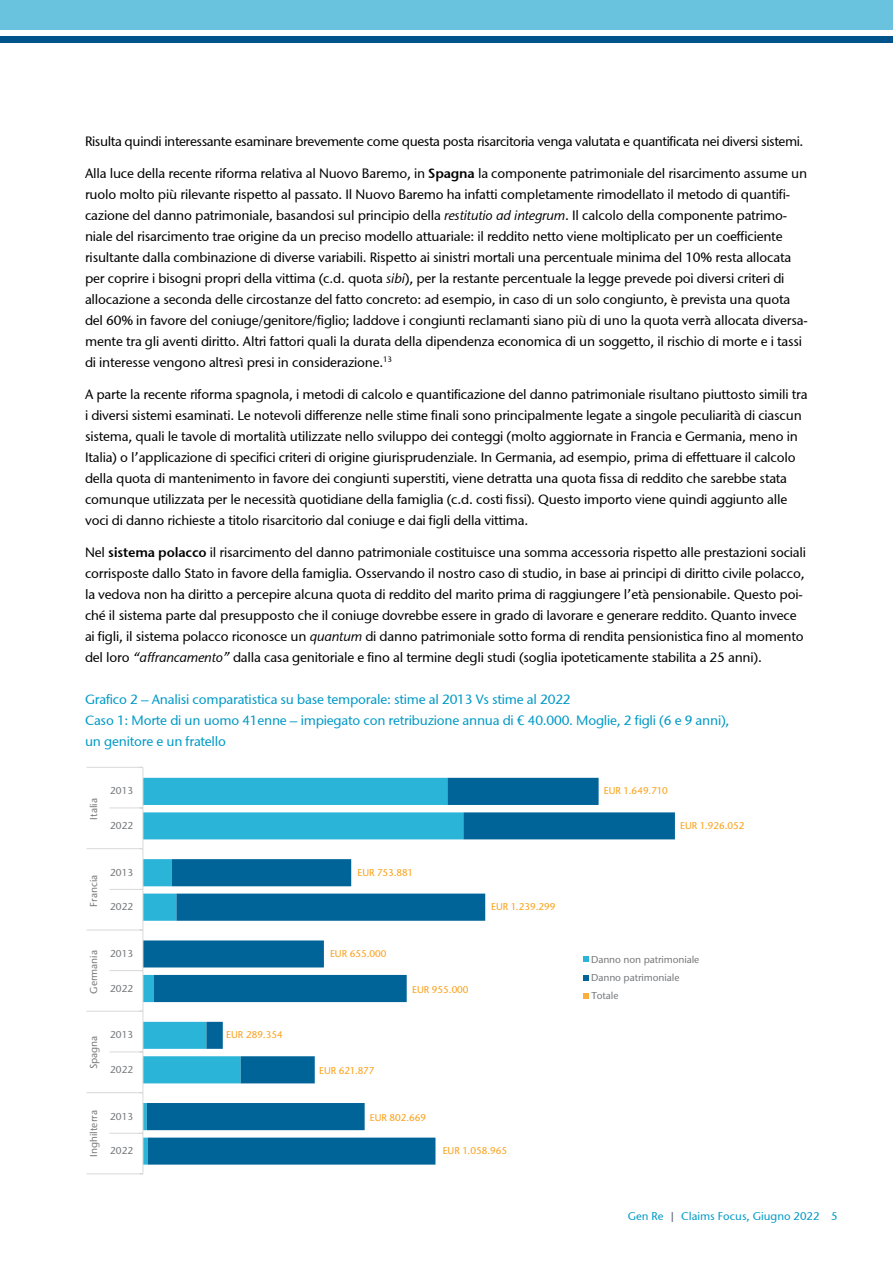
<style>
.page{position:relative;width:893px;height:1263px;background:#fff}
.page>*{position:absolute;margin:0;border:0;box-sizing:border-box;transform-origin:0 0}
.t1{font:13.5px/21px "Stone Sans GC Re";letter-spacing:-.015em;color:#000}
.t2{font:13.5px/21px "Stone Sans GC Re";letter-spacing:-.015em;color:#0099c7}
.t3{font:11.25px "Stone Sans GC Re";color:#0099c7}
.t4{font:10.05px/18.5px "Stone Sans GC Re";color:#76787b}
.t5{font:9.9px "Stone Sans GC Re";color:#faa21b}
.s1{font-weight:600}
.s2{font-style:italic}
.s3{color:#5d6970}
</style>
<div class="page">
<div style="left:0;top:0;width:893px;height:30px;background:#69c2de"></div>
<div style="left:0;top:36px;width:893px;height:7px;background:#00548b"></div>
<svg style="left:144px;top:778px;width:531px;height:386px"></svg>
<hr style="left:143px;top:767px;width:1px;height:407px;background:#d9d9d8">
<hr style="left:110px;top:767px;width:33px;height:1px;background:#d9d9d8">
<hr style="left:110px;top:807px;width:33px;height:1px;background:#d9d9d8">
<hr style="left:110px;top:848px;width:33px;height:1px;background:#d9d9d8">
<hr style="left:110px;top:889px;width:33px;height:1px;background:#d9d9d8">
<hr style="left:110px;top:930px;width:33px;height:1px;background:#d9d9d8">
<hr style="left:110px;top:970px;width:33px;height:1px;background:#d9d9d8">
<hr style="left:110px;top:1011px;width:33px;height:1px;background:#d9d9d8">
<hr style="left:110px;top:1051px;width:33px;height:1px;background:#d9d9d8">
<hr style="left:110px;top:1092px;width:33px;height:1px;background:#d9d9d8">
<hr style="left:110px;top:1133px;width:33px;height:1px;background:#d9d9d8">
<hr style="left:110px;top:1173px;width:33px;height:1px;background:#d9d9d8">
<svg style="left:87px;top:767px;width:23px;height:1px"></svg>
<svg style="left:87px;top:848px;width:23px;height:1px"></svg>
<svg style="left:87px;top:930px;width:23px;height:1px"></svg>
<svg style="left:87px;top:1011px;width:23px;height:1px"></svg>
<svg style="left:87px;top:1092px;width:23px;height:1px"></svg>
<svg style="left:87px;top:1173px;width:23px;height:1px"></svg>
<svg style="left:583px;top:956px;width:6px;height:6px"></svg>
<svg style="left:583px;top:975px;width:6px;height:6px"></svg>
<svg style="left:583px;top:993px;width:6px;height:6px"></svg>
<p class="t1" style="left:85px;top:131px;width:720px">Risulta quindi interessante esaminare brevemente come questa posta risarcitoria venga valutata e quantificata nei diversi sistemi.</p>
<p class="t1" style="left:85px;top:163px;width:724px">Alla luce della recente riforma relativa al Nuovo Baremo, in <span class="s1">Spagna</span> la componente patrimoniale del risarcimento assume un ruolo molto più rilevante rispetto al passato. Il Nuovo Baremo ha infatti completamente rimodellato il metodo di quantifi&shy;cazione del danno patrimoniale, basandosi sul principio della <span class="s2">restitutio ad integrum</span>. Il calcolo della componente patrimo&shy;niale del risarcimento trae origine da un preciso modello attuariale: il reddito netto viene moltiplicato per un coefficiente risultante dalla combinazione di diverse variabili. Rispetto ai sinistri mortali una percentuale minima del 10% resta allocata per coprire i bisogni propri della vittima (c.d. quota <span class="s2">sibi</span>), per la restante percentuale la legge prevede poi diversi criteri di allocazione a seconda delle circostanze del fatto concreto: ad esempio, in caso di un solo congiunto, è prevista una quota del 60% in favore del coniuge/genitore/figlio; laddove i congiunti reclamanti siano più di uno la quota verrà allocata diversa&shy;mente tra gli aventi diritto. Altri fattori quali la durata della dipendenza economica di un soggetto, il rischio di morte e i tassi di interesse vengono altresì presi in considerazione.<sup>13</sup></p>
<p class="t1" style="left:85px;top:383px;width:724px">A parte la recente riforma spagnola, i metodi di calcolo e quantificazione del danno patrimoniale risultano piuttosto simili tra i diversi sistemi esaminati. Le notevoli differenze nelle stime finali sono principalmente legate a singole peculiarità di ciascun sistema, quali le tavole di mortalità utilizzate nello sviluppo dei conteggi (molto aggiornate in Francia e Germania, meno in Italia) o l’applicazione di specifici criteri di origine giurisprudenziale. In Germania, ad esempio, prima di effettuare il calcolo della quota di mantenimento in favore dei congiunti superstiti, viene detratta una quota fissa di reddito che sarebbe stata comunque utilizzata per le necessità quotidiane della famiglia (c.d. costi fissi). Questo importo viene quindi aggiunto alle voci di danno richieste a titolo risarcitorio dal coniuge e dai figli della vittima.</p>
<p class="t1" style="left:85px;top:541px;width:722px">Nel <span class="s1">sistema polacco</span> il risarcimento del danno patrimoniale costituisce una somma accessoria rispetto alle prestazioni sociali corrisposte dallo Stato in favore della famiglia. Osservando il nostro caso di studio, in base ai principi di diritto civile polacco, la vedova non ha diritto a percepire alcuna quota di reddito del marito prima di raggiungere l’età pensionabile. Questo poi&shy;ché il sistema parte dal presupposto che il coniuge dovrebbe essere in grado di lavorare e generare reddito. Quanto invece ai figli, il sistema polacco riconosce un <span class="s2">quantum</span> di danno patrimoniale sotto forma di rendita pensionistica fino al momento del loro <span class="s2">“affrancamento”</span> dalla casa genitoriale e fino al termine degli studi (soglia ipoteticamente stabilita a 25 anni).</p>
<p class="t2" style="left:85px;top:689px;width:646px">Grafico 2 – Analisi comparatistica su base temporale: stime al 2013 Vs stime al 2022<br>Caso 1: Morte di un uomo 41enne – impiegato con retribuzione annua di € 40.000. Moglie, 2 figli (6 e 9 anni), un genitore e un fratello</p>
<p class="t4" style="left:110px;top:782px;width:25px">2013</p>
<p class="t4" style="left:110px;top:816px;width:25px">2022</p>
<p class="t4" style="left:110px;top:863px;width:25px">2013</p>
<p class="t4" style="left:110px;top:897px;width:25px">2022</p>
<p class="t4" style="left:110px;top:944px;width:25px">2013</p>
<p class="t4" style="left:110px;top:979px;width:25px">2022</p>
<p class="t4" style="left:110px;top:1026px;width:25px">2013</p>
<p class="t4" style="left:110px;top:1060px;width:25px">2022</p>
<p class="t4" style="left:110px;top:1107px;width:25px">2013</p>
<p class="t4" style="left:110px;top:1141px;width:25px">2022</p>
<p class="t5" style="left:604px;top:785px;width:65px">EUR 1.649.710</p>
<p class="t4" style="left:84px;top:819px;width:23px;rotate:-90deg">Italia</p>
<p class="t5" style="left:680px;top:819px;width:66px">EUR 1.926.052</p>
<p class="t5" style="left:358px;top:866px;width:57px">EUR 753.881</p>
<p class="t4" style="left:84px;top:907px;width:33px;rotate:-90deg">Francia</p>
<p class="t5" style="left:491px;top:900px;width:66px">EUR 1.239.299</p>
<p class="t5" style="left:330px;top:947px;width:58px">EUR 655.000</p>
<p class="t4" style="left:84px;top:994px;width:45px;rotate:-90deg">Germania</p>
<p class="t4" style="left:591px;top:950px;width:110px">Danno non patrimoniale<br>Danno patrimoniale</p>
<p class="t5" style="left:412px;top:983px;width:58px">EUR 955.000</p>
<p class="t4" style="left:591px;top:987px;width:29px">Totale</p>
<p class="t5" style="left:226px;top:1029px;width:58px">EUR 289.354</p>
<p class="t4" style="left:84px;top:1069px;width:35px;rotate:-90deg">Spagna</p>
<p class="t5" style="left:319px;top:1064px;width:57px">EUR 621.877</p>
<p class="t5" style="left:370px;top:1111px;width:58px">EUR 802.669</p>
<p class="t4" style="left:84px;top:1157px;width:48px;rotate:-90deg">Inghilterra</p>
<p class="t5" style="left:443px;top:1145px;width:66px">EUR 1.058.965</p>
<p class="t3" style="left:628px;top:1209px;width:211px">Gen Re <span class="s3">|</span> Claims Focus, Giugno 2022 5</p>
</div>
